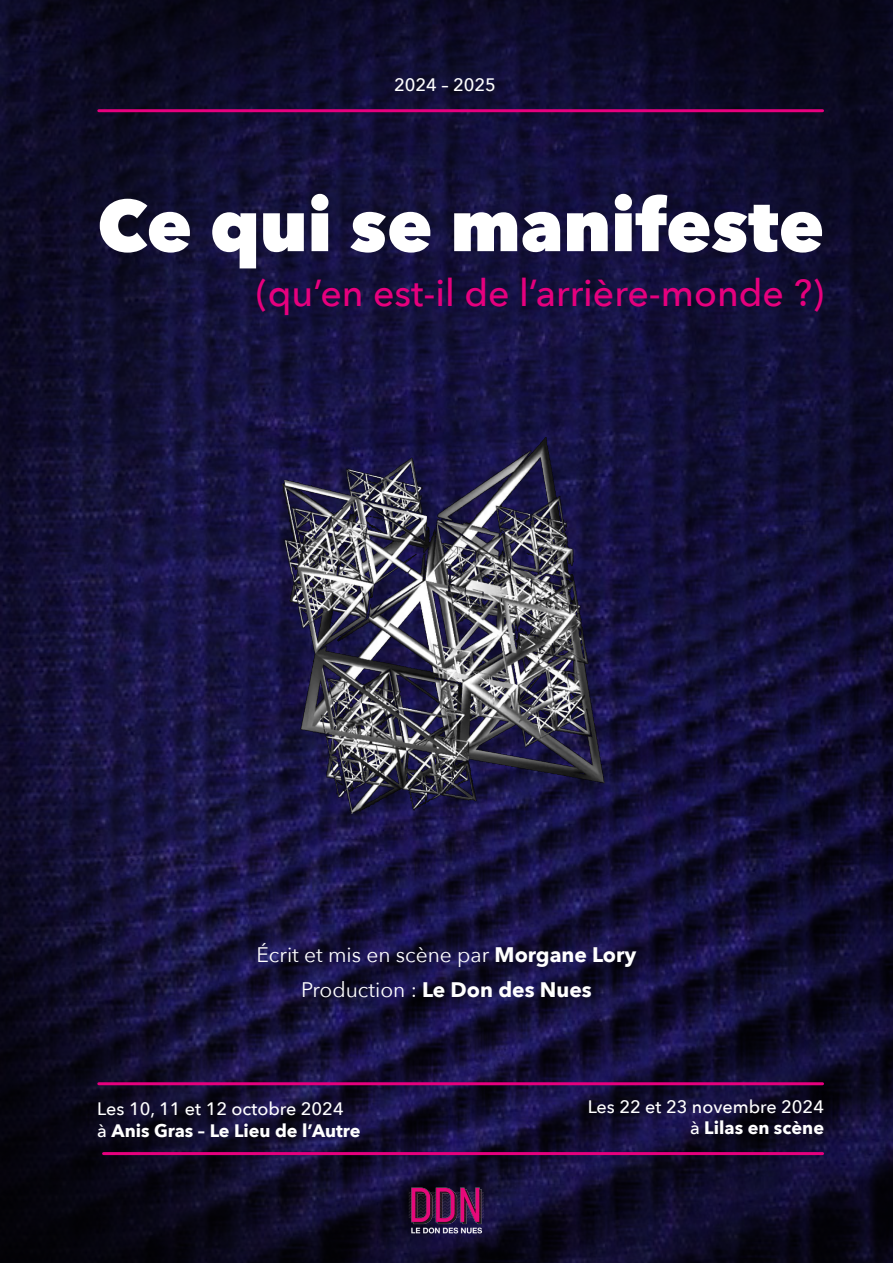
<style>
.page{position:relative;width:893px;height:1263px;background:#fff}
.page>*{position:absolute;margin:0;border:0;box-sizing:border-box;transform-origin:0 0}
.t1{font:800 72px "Avenir Next";color:#fff}
.t2{font:500 37.5px "Avenir Next";color:#e6007e}
.t3{font:21px "Avenir Next";color:#fff}
.t4{font:700 21px "Avenir Next";color:#fff}
.t5{font:500 18px/21.6px "Avenir Next";color:#fff}
.s1{font-weight:700}
.s2{font-weight:400}
</style>
<div class="page">
<img style="left:0;top:0;width:893px;height:1263px">
<img style="left:0;top:327px;width:893px;height:609px">
<hr style="left:104px;top:1152px;width:718px;height:3px;background:#e6007e">
<hr style="left:99px;top:1082px;width:723px;height:3px;background:#e6007e">
<img style="left:409px;top:1182px;width:75px;height:54px">
<hr style="left:99px;top:109px;width:723px;height:3px;background:#e6007e">
<p class="t5" style="left:394px;top:73px;width:103px">2024 – 2025</p>
<h1 class="t1" style="left:97px;top:181px;width:728px">Ce qui se manifeste</h1>
<h2 class="t2" style="left:256px;top:261px;width:570px">(qu’en est-il de l’arrière-monde ?)</h2>
<p class="t3" style="left:257px;top:936px;width:381px">Écrit et mis en scène par <span class="s1">Morgane Lory</span></p>
<p class="t4" style="left:301px;top:971px;width:292px"><span class="s2">Production :</span> Le Don des Nues</p>
<p class="t5" style="left:97px;top:1097px;width:265px">Les 10, 11 et 12 octobre 2024<br>à <span class="s1">Anis Gras – Le Lieu de l’Autre</span></p>
<p class="t5" style="left:588px;top:1095px;width:238px;text-align:right">Les 22 et 23 novembre 2024 à <span class="s1">Lilas en scène</span></p>
</div>
